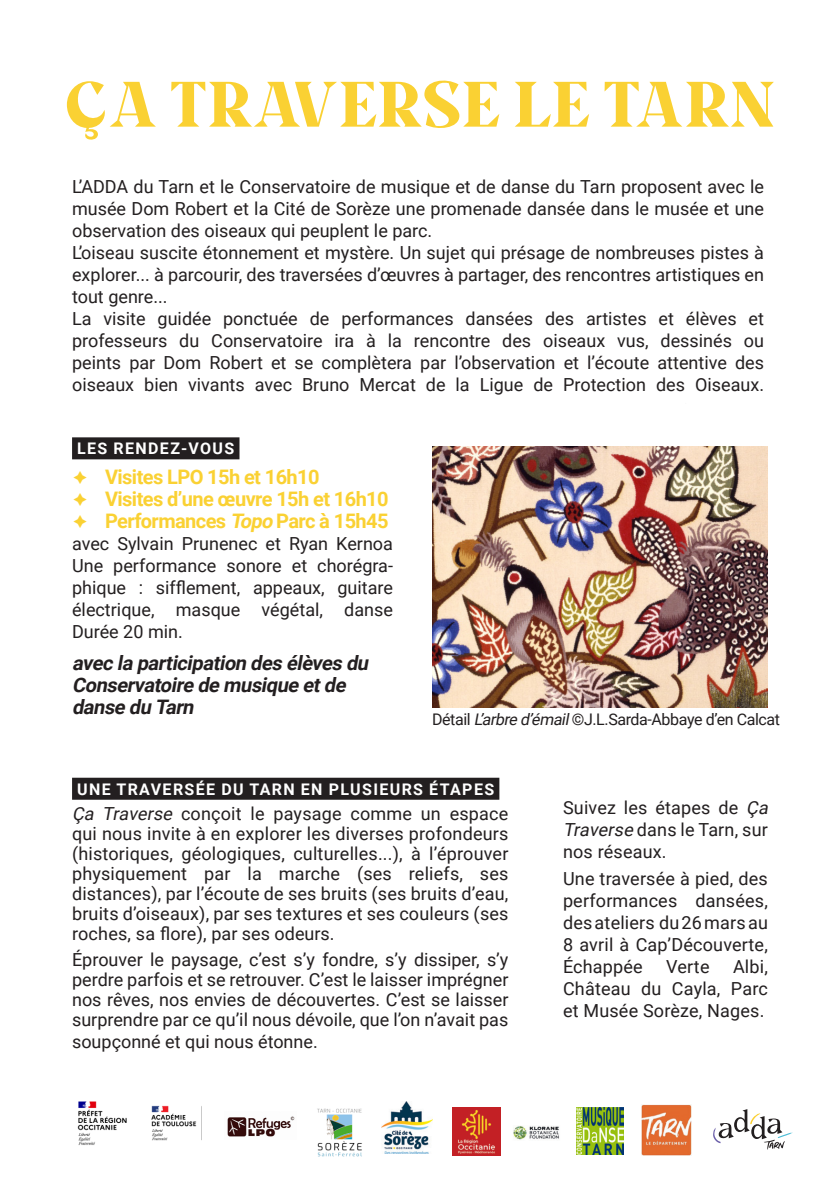
<style>
.page{position:relative;width:840px;height:1191px;background:#fff}
.page>*{position:absolute;margin:0;border:0;box-sizing:border-box;transform-origin:0 0}
.TITRE{font:700 64px "Milkand Balls";letter-spacing:-.025em;color:#fad133}
.t1{font:700 20px "Roboto";letter-spacing:-.03em;color:#fad133}
.t2{font:italic 700 20px/22px "Roboto";color:#231f20}
.Texte_courant{font:18px/22px "Roboto";color:#231f20;text-align:justify}
.INTERVENANT{font:700 16px "Roboto";letter-spacing:.085em;color:#fff}
.t3{font:16px "Roboto";letter-spacing:-.025em;color:#231f20}
.s1{font-style:italic}
</style>
<div class="page">
<div style="left:72px;top:777px;width:427px;height:22px;background:#231f20"></div>
<img style="left:432px;top:446px;width:335px;height:261px">
<img style="left:641px;top:1105px;width:50px;height:50px">
<img style="left:227px;top:1116px;width:68px;height:21px">
<img style="left:317px;top:1108px;width:45px;height:49px">
<img style="left:381px;top:1102px;width:51px;height:52px">
<img style="left:576px;top:1107px;width:47px;height:48px">
<img style="left:151px;top:1105px;width:51px;height:36px">
<img style="left:77px;top:1101px;width:50px;height:44px">
<svg style="left:713px;top:1109px;width:79px;height:40px"></svg>
<img style="left:513px;top:1126px;width:46px;height:14px">
<img style="left:452px;top:1107px;width:48px;height:48px">
<div style="left:72px;top:437px;width:167px;height:22px;background:#231f20"></div>
<p class="TITRE" style="left:64px;top:53px;width:713px">ÇA TRAVERSE LE TARN</p>
<p class="Texte_courant" style="left:72px;top:175px;width:693px">L’ADDA du Tarn et le Conservatoire de musique et de danse du Tarn proposent avec le musée Dom Robert et la Cité de Sorèze une promenade dansée dans le musée et une observation des oiseaux qui peuplent le parc.</p>
<p class="Texte_courant" style="left:72px;top:241px;width:693px">L’oiseau suscite étonnement et mystère. Un sujet qui présage de nombreuses pistes à explorer... à parcourir, des traversées d’œuvres à partager, des rencontres artistiques en tout genre...</p>
<p class="Texte_courant" style="left:72px;top:307px;width:693px">La visite guidée ponctuée de performances dansées des artistes et élèves et professeurs du Conservatoire ira à la rencontre des oiseaux vus, dessinés ou peints par Dom Robert et se complètera par l’observation et l’écoute attentive des oiseaux bien vivants avec Bruno Mercat de la Ligue de Protection des Oiseaux.</p>
<p class="INTERVENANT" style="left:77px;top:437px;width:159px">LES RENDEZ-VOUS</p>
<p class="t1" style="left:72px;top:463px;width:249px">➔ Visites LPO 15h et 16h10</p>
<p class="t1" style="left:72px;top:485px;width:318px">➔ Visites d’une œuvre 15h et 16h10</p>
<p class="t1" style="left:72px;top:507px;width:318px">➔ Performances <span class="s1">Topo</span> Parc à 15h45</p>
<p class="Texte_courant" style="left:72px;top:532px;width:322px">avec Sylvain Prunenec et Ryan Kernoa</p>
<p class="Texte_courant" style="left:72px;top:554px;width:322px">Une performance sonore et chorégra&shy;phique : sifflement, appeaux, guitare électrique, masque végétal, danse</p>
<p class="Texte_courant" style="left:72px;top:620px;width:112px">Durée 20 min.</p>
<p class="t2" style="left:72px;top:651px;width:302px">avec la participation des élèves du<br>Conservatoire de musique etde danse du Tarn</p>
<p class="t3" style="left:432px;top:708px;width:349px">Détail <span class="s1">L’arbre d’émail</span>©J.L.Sarda-Abbaye d’en Calcat</p>
<p class="INTERVENANT" style="left:77px;top:778px;width:418px">UNE TRAVERSÉE DU TARN EN PLUSIEURS ÉTAPES</p>
<p class="Texte_courant" style="left:72px;top:803px;width:437px;line-height:20px"><span class="s1">Ça Traverse</span> conçoit le paysage comme un espace qui nous invite à en explorer les diverses profondeurs (historiques, géologiques, culturelles...), à l’éprouver physiquement par la marche (ses reliefs, ses distances), par l’écoute de ses bruits (ses bruits d’eau, bruits d’oiseaux), par ses textures et ses couleurs (ses roches, sa flore), par ses odeurs.</p>
<p class="Texte_courant" style="left:72px;top:949px;width:437px;line-height:20px">Éprouver le paysage, c’est s’y fondre, s’y dissiper, s’y perdre parfois et se retrouver. C’est le laisser imprégner nos rêves, nos envies de découvertes. C’est se laisser surprendre par ce qu’il nous dévoile, que l’on n’avait pas</p>
<p class="Texte_courant" style="left:72px;top:1030px;width:247px">soupçonné et qui nous étonne.</p>
<p class="Texte_courant" style="left:562px;top:795px;width:210px;text-align:left">Suivez les étapes de <span class="s1">Ça<br>Traverse</span> dans le Tarn, sur nos réseaux.</p>
<p class="Texte_courant" style="left:562px;top:867px;width:206px">Une traversée à pied, des performances dansées, des ateliers du 26 mars au 8 avril à Cap’Découverte, Échappée</p>
<p class="Texte_courant" style="left:562px;top:955px;width:206px;text-indent:170px">Albi, Château du Cayla, Parc et Musée Sorèze, Nages.</p>
<p class="Texte_courant" style="left:666px;top:955px;width:45px">Verte</p>
</div>
